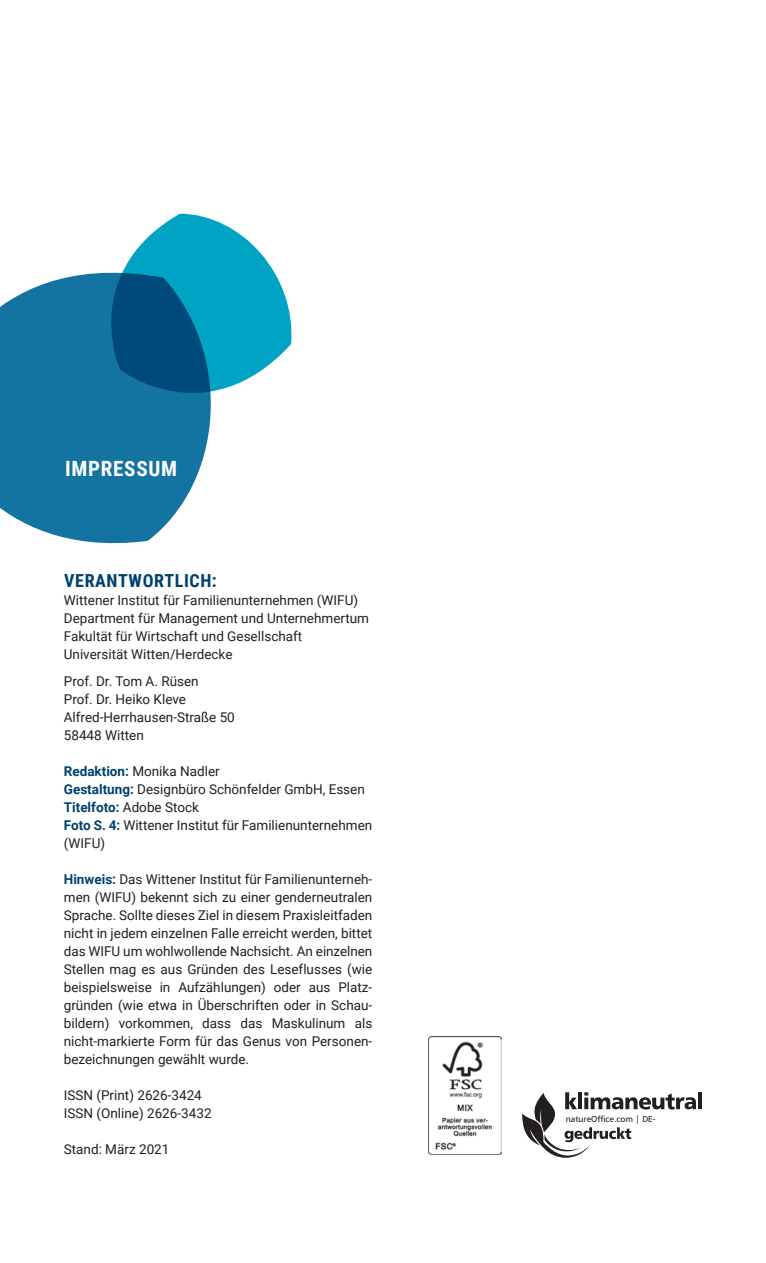
<style>
.page{position:relative;width:766px;height:1263px;background:#fff}
.page>*{position:absolute;margin:0;border:0;box-sizing:border-box;transform-origin:0 0}
.t1{font:700 21px "Roboto Condensed";letter-spacing:.035em;color:#fff}
.t2{font:700 18px "Roboto Condensed";letter-spacing:.035em;color:#01416f}
.t3{font:13.5px/18px "Roboto";color:#231f20}
.t4{font:8.55px "Humanist 777 BT Roman B";color:#231f20}
.s1{font-weight:700;color:#01416f}
</style>
<div class="page">
<svg style="left:0;top:274px;width:210px;height:270px;background:#3285ad"></svg>
<svg style="left:89px;top:214px;width:203px;height:214px"></svg>
<svg style="left:522px;top:1092px;width:173px;height:66px"></svg>
<hr style="left:698px;top:1092px;width:4px;height:17px;background:#231f20">
<img style="left:428px;top:1036px;width:73px;height:118px">
<h1 class="t1" style="left:65px;top:453px;width:113px">IMPRESSUM</h1>
<h2 class="t2" style="left:64px;top:568px;width:154px">VERANTWORTLICH:</h2>
<p class="t3" style="left:64px;top:591px;width:307px">Wittener Institut für Familienunternehmen (WIFU)<br>Department für Management und Unternehmertum Fakultät für Wirtschaft und Gesellschaft Universität Witten/Herdecke</p>
<p class="t3" style="left:64px;top:672px;width:172px">Prof. Dr. Tom A. Rüsen<br>Prof. Dr. Heiko Kleve<br>Alfred-Herrhausen-Straße 50<br>58448 Witten</p>
<p class="t3" style="left:64px;top:762px;width:310px"><span class="s1">Redaktion:</span> Monika Nadler<br><span class="s1">Gestaltung:</span> Designbüro Schönfelder GmbH, Essen<br><span class="s1">Titelfoto:</span> Adobe Stock<br><span class="s1">Foto S. 4:</span> Wittener Institut für Familienunternehmen (WIFU)</p>
<p class="t3" style="left:64px;top:870px;width:310px;text-align:justify"><span class="s1">Hinweis:</span> Das Wittener Institut für Familienunterneh&shy;men (WIFU) bekennt sich zu einer genderneutralen Sprache. Sollte dieses Ziel in diesem Praxisleitfaden nicht in jedem einzelnen Falle erreicht werden, bittet das WIFU um wohlwollende Nachsicht. An einzelnen Stellen mag es aus Gründen des Leseflusses (wie beispielsweise in Aufzählungen) oder aus Platz&shy;gründen (wie etwa in Überschriften oder in Schau&shy;bildern) vorkommen, dass das Maskulinum als nicht-markierte Form für das Genus von Personen&shy;bezeichnungen gewählt wurde.</p>
<p class="t3" style="left:64px;top:1086px;width:149px">ISSN (Print) 2626-3424<br>ISSN (Online) 2626-3432</p>
<p class="t3" style="left:64px;top:1140px;width:107px">Stand: März 2021</p>
<p class="t4" style="left:565px;top:1114px;width:91px">natureOffice.com | DE-</p>
</div>
